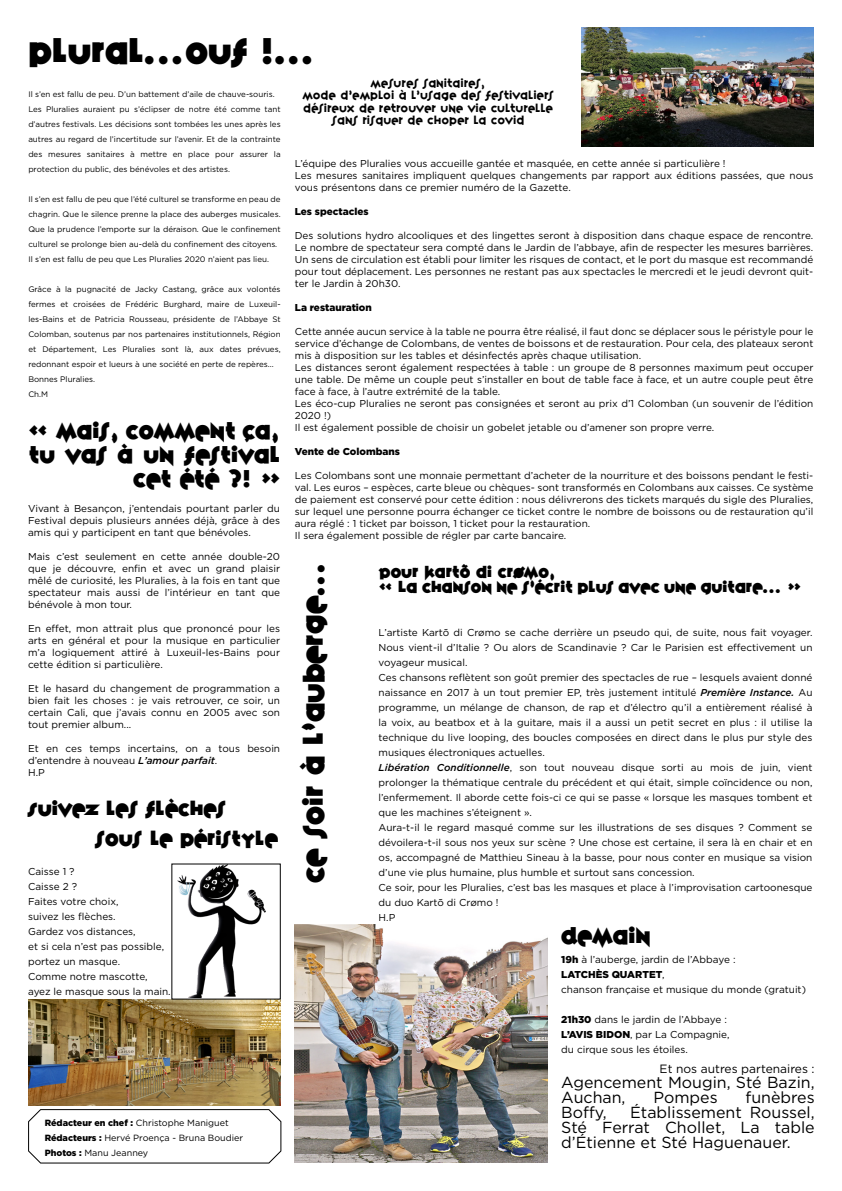
<style>
.page{position:relative;width:842px;height:1191px;background:#fff}
.page>*{position:absolute;margin:0;border:0;box-sizing:border-box;transform-origin:0 0}
.t1{font:700 30px "Variex";color:#000}
.t2{font:700 25px "Variex";color:#000}
.t3{font:700 20px/24px "Variex";color:#000;text-align:right}
.t4{font:700 18px/30px "Variex";color:#000}
.t5{font:16px/15px "Gotham";color:#000}
.t6{font:700 14px/15px "Variex";color:#000}
.t7{font:12px "Gotham";color:#000}
.t8{font:10.5px/12.6px "Variex";color:#000;text-align:center}
.t9{font:10px/12px "Gotham";color:#000}
.t10{font:900 10px "Gotham";color:#000}
.t11{font:9px/15px "Gotham";color:#000}
.t12{font:8px/15px "Gotham";color:#000}
.s1{font-weight:500;font-style:italic}
.s2{font-weight:900}
</style>
<div class="page">
<svg style="left:28px;top:1109px;width:254px;height:55px"></svg>
<img style="left:28px;top:999px;width:253px;height:106px">
<img style="left:295px;top:924px;width:252px;height:238px">
<img style="left:177px;top:865px;width:89px;height:132px">
<div style="left:171px;top:863px;width:110px;height:136px;border:1px solid #000"></div>
<img style="left:581px;top:27px;width:233px;height:120px">
<h1 class="t1" style="left:29px;top:28px;width:288px">plural...ouf !...</h1>
<p class="t12" style="left:28px;top:86px;width:254px">Il s’en est fallu de peu. D’un battement d’aile de chauve-souris.<br>Les Pluralies auraient pu s’éclipser de notre été comme tant d’autres festivals. Les décisions sont tombées les unes après les autres au regard de l’incertitude sur l’avenir. Et de la contrainte des mesures sanitaires à mettre en place pour assurer la protection du public, des bénévoles et des artistes.</p>
<p class="t12" style="left:28px;top:191px;width:254px">Il s’en est fallu de peu que l’été culturel se transforme en peau de chagrin. Que le silence prenne la place des auberges musicales.<br>Que la prudence l’emporte sur la déraison. Que le confinement culturel se prolonge bien au-delà du confinement des citoyens.<br>Il s’en est fallu de peu que Les Pluralies 2020 n’aient pas lieu.</p>
<p class="t12" style="left:28px;top:281px;width:254px">Grâce à la pugnacité de Jacky Castang, grâce aux volontés fermes et croisées de Frédéric Burghard, maire de Luxeuil&shy;les-Bains et de Patricia Rousseau, présidente de l’Abbaye St Colomban, soutenus par nos partenaires institutionnels, Région et Département, Les Pluralies sont là, aux dates prévues, redonnant espoir et lueurs à une société en perte de repères...<br>Bonnes Pluralies.<br>Ch.M</p>
<h3 class="t3" style="left:29px;top:417px;width:253px">« mais, comment ça, tu vas à un festival cet été ?! »</h3>
<p class="t9" style="left:28px;top:502px;width:253px;text-align:justify">Vivant à Besançon, j’entendais pourtant parler du Festival depuis plusieurs années déjà, grâce à des amis qui y participent en tant que bénévoles.</p>
<p class="t9" style="left:28px;top:550px;width:253px;text-align:justify">Mais c’est seulement en cette année double-20 que je découvre, enfin et avec un grand plaisir mêlé de curiosité, les Pluralies, à la fois en tant que spectateur mais aussi de l’intérieur en tant que bénévole à mon tour.</p>
<p class="t9" style="left:28px;top:622px;width:253px;text-align:justify">En effet, mon attrait plus que prononcé pour les arts en général et pour la musique en particulier m’a logiquement attiré à Luxeuil-les-Bains pour cette édition si particulière.</p>
<p class="t9" style="left:28px;top:682px;width:253px;text-align:justify">Et le hasard du changement de programmation a bien fait les choses : je vais retrouver, ce soir, un certain Cali, que j’avais connu en 2005 avec son tout premier album...</p>
<p class="t9" style="left:28px;top:742px;width:253px">Et en ces temps incertains, on a tous besoin d’entendre à nouveau <span class="s1">L’amour parfait</span>.<br>H.P</p>
<h3 class="t4" style="left:96px;top:792px;width:184px;text-indent:-68px">Suivez les flèches<br>sous le péristyle</h3>
<p class="t9" style="left:28px;top:863px;width:144px;line-height:15px">Caisse 1 ?<br>Caisse 2 ?<br>Faites votre choix,<br>suivez les flèches.<br>Gardez vos distances,<br>et si cela n’est pas possible, portez un masque.<br>Comme notre mascotte, ayez le masque sous la main.</p>
<p class="t11" style="left:45px;top:1115px;width:200px"><span class="s2">Rédacteur en chef :</span> Christophe Maniguet<br><span class="s2">Rédacteurs :</span> Hervé Proença - Bruna Boudier<br><span class="s2">Photos :</span> Manu Jeanney</p>
<p class="t8" style="left:302px;top:76px;width:253px">mesures sanitaires,<br>mode d’emploi à l’usage des festivaliers désireux de retrouver une vie culturelle sans risquer de choper la Covid</p>
<p class="t9" style="left:295px;top:157px;width:520px">L’équipe des Pluralies vous accueille gantée et masquée, en cette année si particulière !<br>Les mesures sanitaires impliquent quelques changements par rapport aux éditions passées, que nous vous présentons dans ce premier numéro de la Gazette.</p>
<p class="t10" style="left:295px;top:204px;width:75px">Les spectacles</p>
<p class="t9" style="left:295px;top:229px;width:520px;text-align:justify">Des solutions hydro alcooliques et des lingettes seront à disposition dans chaque espace de rencontre.<br>Le nombre de spectateur sera compté dans le Jardin de l’abbaye, afin de respecter les mesures barrières.<br>Un sens de circulation est établi pour limiter les risques de contact, et le port du masque est recommandé pour tout déplacement. Les personnes ne restant pas aux spectacles le mercredi et le jeudi devront quit&shy;ter le Jardin à 20h30.</p>
<p class="t10" style="left:295px;top:300px;width:79px">La restauration</p>
<p class="t9" style="left:295px;top:325px;width:520px">Cette année aucun service à la table ne pourra être réalisé, il faut donc se déplacer sous le péristyle pour le service d’échange de Colombans, de ventes de boissons et de restauration. Pour cela, des plateaux seront mis à disposition sur les tables et désinfectés après chaque utilisation.<br>Les distances seront également respectées à table : un groupe de 8 personnes maximum peut occuper une table. De même un couple peut s’installer en bout de table face à face, et un autre couple peut être face à face, à l’autre extrémité de la table.<br>Les éco-cup Pluralies ne seront pas consignées et seront au prix d’1 Colomban (un souvenir de l’édition 2020 !)<br>Il est également possible de choisir un gobelet jetable ou d’amener son propre verre.</p>
<p class="t10" style="left:295px;top:444px;width:107px">Vente de Colombans</p>
<p class="t9" style="left:295px;top:469px;width:520px">Les Colombans sont une monnaie permettant d’acheter de la nourriture et des boissons pendant le festi&shy;val. Les euros – espèces, carte bleue ou chèques- sont transformés en Colombans aux caisses. Ce système de paiement est conservé pour cette édition : nous délivrerons des tickets marqués du sigle des Pluralies, sur lequel une personne pourra échanger ce ticket contre le nombre de boissons ou de restauration qu’il aura réglé : 1 ticket par boisson, 1 ticket pour la restauration.<br>Il sera également possible de régler par carte bancaire.</p>
<h2 class="t2" style="left:295px;top:882px;width:322px;rotate:-90deg">Ce soir à l’auberge...</h2>
<h3 class="t6" style="left:379px;top:564px;width:423px">Pour Kartõ di Crømo,<br>« La chanson ne s’écrit plus avec une guitare... »</h3>
<p class="t9" style="left:379px;top:625px;width:435px;line-height:15px">L’artiste Kartõ di Crømo se cache derrière un pseudo qui, de suite, nous fait voyager.<br>Nous vient-il d’Italie ? Ou alors de Scandinavie ? Car le Parisien est effectivement un voyageur musical.<br>Ces chansons reflètent son goût premier des spectacles de rue – lesquels avaient donné naissance en 2017 à un tout premier EP, très justement intitulé <span class="s1">Première Instance.</span> Au programme, un mélange de chanson, de rap et d’électro qu’il a entièrement réalisé à la voix, au beatbox et à la guitare, mais il a aussi un petit secret en plus : il utilise la technique du live looping, des boucles composées en direct dans le plus pur style des musiques électroniques actuelles.<br><span class="s1">Libération Conditionnelle</span>, son tout nouveau disque sorti au mois de juin, vient prolonger la thématique centrale du précédent et qui était, simple coïncidence ou non, l’enfermement. Il aborde cette fois-ci ce qui se passe « lorsque les masques tombent et que les machines s’éteignent ».<br>Aura-t-il le regard masqué comme sur les illustrations de ses disques ? Comment se dévoilera-t-il sous nos yeux sur scène ? Une chose est certaine, il sera là en chair et en os, accompagné de Matthieu Sineau à la basse, pour nous conter en musique sa vision d’une vie plus humaine, plus humble et surtout sans concession.<br>Ce soir, pour les Pluralies, c’est bas les masques et place à l’improvisation cartoonesque du duo Kartõ di Crømo !<br>H.P</p>
<h3 class="t3" style="left:561px;top:922px;width:91px">Demain</h3>
<p class="t9" style="left:561px;top:951px;width:246px;line-height:15px"><span class="s2">19h</span> à l’auberge, jardin de l’Abbaye :<br><span class="s2">LATCHÈS QUARTET</span>,<br>chanson française et musique du monde (gratuit)</p>
<p class="t9" style="left:561px;top:1011px;width:170px;line-height:15px"><span class="s2">21h30</span> dans le jardin de l’Abbaye :<br><span class="s2">L’AVIS BIDON</span>, par La Compagnie, du cirque sous les étoiles.</p>
<p class="t7" style="left:660px;top:1061px;width:157px">Et nos autres partenaires :</p>
<h3 class="t5" style="left:561px;top:1074px;width:255px">Agencement Mougin, Sté Bazin,<br>Auchan,</h3>
<h3 class="t5" style="left:653px;top:1089px;width:66px">Pompes</h3>
<h3 class="t5" style="left:745px;top:1089px;width:71px">funèbres</h3>
<h3 class="t5" style="left:561px;top:1104px;width:255px;text-align:justify;text-indent:69px">Établissement Roussel, Sté Ferrat Chollet, La table d’Étienne et Sté Haguenauer.</h3>
<h3 class="t5" style="left:561px;top:1104px;width:47px">Boffy,</h3>
</div>
